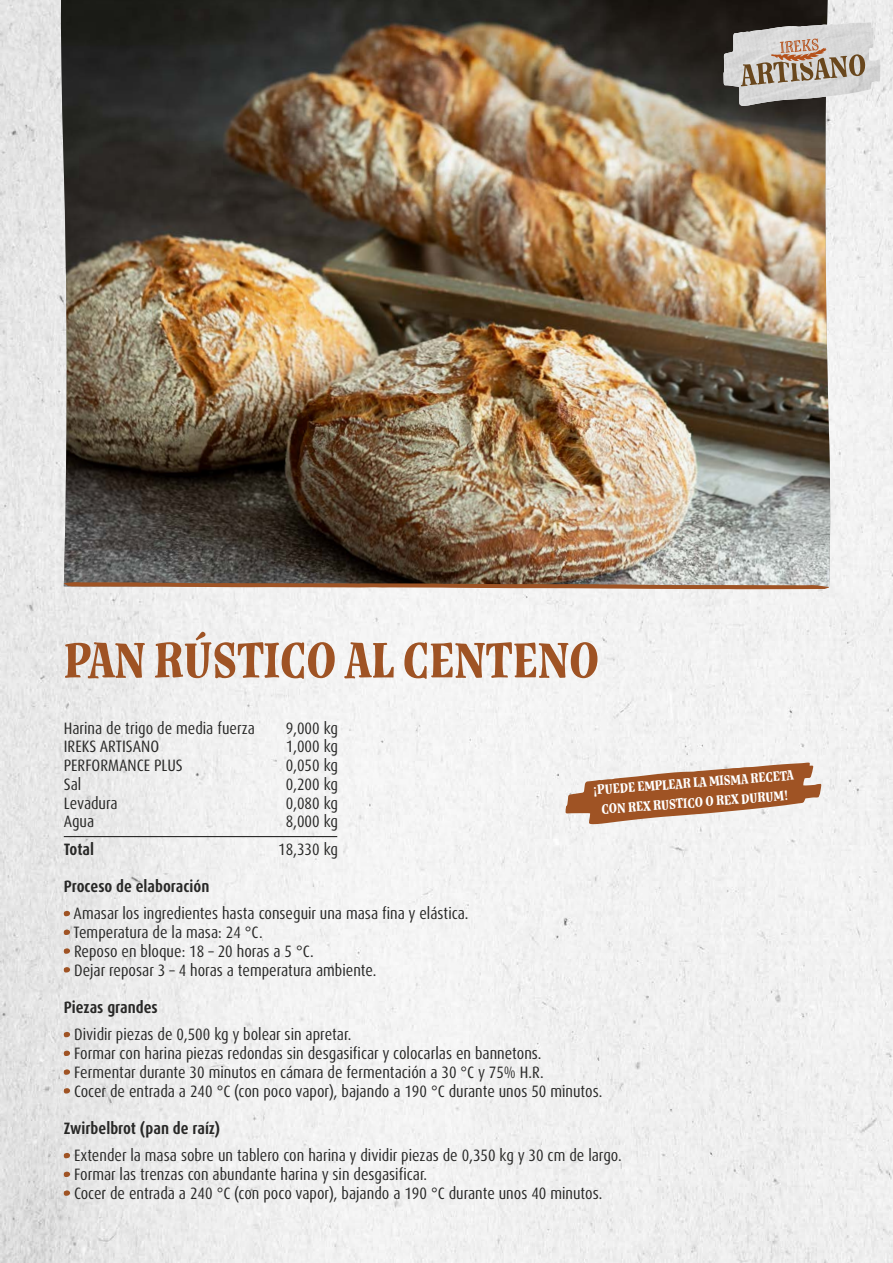
<style>
.page{position:relative;width:893px;height:1263px;background:#fff}
.page>*{position:absolute;margin:0;border:0;box-sizing:border-box;transform-origin:0 0}
.t1{font:60px "Limon Bold Marker";color:#9f5324}
.t2{font:condensed 16.5px/18.8px "Dax Pro";color:#282827}
.t3{font:700 condensed 16.5px "Dax Pro";color:#282827}
.t4{font:16.5px/19.8px "Limon Bold Marker";color:#fff;text-align:center}
</style>
<div class="page">
<img style="left:0;top:0;width:893px;height:1263px">
<svg style="left:64px;top:911px;width:6px;height:5px"></svg>
<svg style="left:64px;top:930px;width:6px;height:5px"></svg>
<svg style="left:64px;top:948px;width:6px;height:6px"></svg>
<svg style="left:64px;top:967px;width:6px;height:6px"></svg>
<svg style="left:64px;top:1032px;width:6px;height:5px"></svg>
<svg style="left:64px;top:1051px;width:6px;height:5px"></svg>
<svg style="left:64px;top:1069px;width:6px;height:6px"></svg>
<svg style="left:64px;top:1088px;width:6px;height:6px"></svg>
<svg style="left:64px;top:1153px;width:6px;height:5px"></svg>
<svg style="left:64px;top:1172px;width:6px;height:5px"></svg>
<svg style="left:64px;top:1190px;width:6px;height:6px"></svg>
<hr style="left:64px;top:836px;width:273px;height:1px;background:#282827">
<img style="left:61px;top:0;width:770px;height:586px">
<svg style="left:63px;top:582px;width:767px;height:7px;background:#a57a5e"></svg>
<svg style="left:565px;top:762px;width:256px;height:62px"></svg>
<svg style="left:723px;top:22px;width:158px;height:84px;background:#b7b1ab"></svg>
<h1 class="t1" style="left:64px;top:626px;width:537px">PAN RÚSTICO AL CENTENO</h1>
<p class="t2" style="left:64px;top:719px;width:193px">Harina de trigo de media fuerza</p>
<p class="t2" style="left:286px;top:719px;width:54px">9,000 kg</p>
<p class="t2" style="left:64px;top:737px;width:97px">IREKS ARTISANO</p>
<p class="t2" style="left:286px;top:737px;width:54px">1,000 kg</p>
<p class="t2" style="left:64px;top:756px;width:120px">PERFORMANCE PLUS</p>
<p class="t2" style="left:286px;top:756px;width:54px">0,050 kg</p>
<p class="t2" style="left:64px;top:775px;width:19px">Sal</p>
<p class="t2" style="left:286px;top:775px;width:54px">0,200 kg</p>
<p class="t2" style="left:64px;top:794px;width:55px">Levadura</p>
<p class="t2" style="left:286px;top:794px;width:54px">0,080 kg</p>
<p class="t2" style="left:64px;top:812px;width:32px">Agua</p>
<p class="t2" style="left:286px;top:812px;width:54px">8,000 kg</p>
<p class="t3" style="left:64px;top:838px;width:32px">Total</p>
<p class="t2" style="left:278px;top:840px;width:61px">18,330 kg</p>
<p class="t3" style="left:64px;top:876px;width:147px">Proceso de elaboración</p>
<p class="t2" style="left:74px;top:904px;width:396px">Amasar los ingredientes hasta conseguir una masa fina y elástica.<br>Temperatura de la masa: 24 °C.<br>Reposo en bloque: 18 – 20 horas a 5 °C.<br>Dejar reposar 3 – 4 horas a temperatura ambiente.</p>
<p class="t3" style="left:64px;top:997px;width:95px">Piezas grandes</p>
<p class="t2" style="left:74px;top:1025px;width:530px">Dividir piezas de 0,500 kg y bolear sin apretar.<br>Formar con harina piezas redondas sin desgasificar y colocarlas en bannetons.<br>Fermentar durante 30 minutos en cámara de fermentación a 30 °C y 75% H.R.<br>Cocer de entrada a 240 °C (con poco vapor), bajando a 190 °C durante unos 50 minutos.</p>
<p class="t3" style="left:64px;top:1118px;width:158px">Zwirbelbrot (pan de raíz)</p>
<p class="t2" style="left:74px;top:1146px;width:549px">Extender la masa sobre un tablero con harina y dividir piezas de 0,350 kg y 30 cm de largo.<br>Formar las trenzas con abundante harina y sin desgasificar.<br>Cocer de entrada a 240 °C (con poco vapor), bajando a 190 °C durante unos 40 minutos.</p>
<p class="t4" style="left:592px;top:780px;width:203px;rotate:-4deg">¡PUEDE EMPLEAR LA MISMA RECETA<br>CON REX RUSTICO O REX DURUM!</p>
</div>
